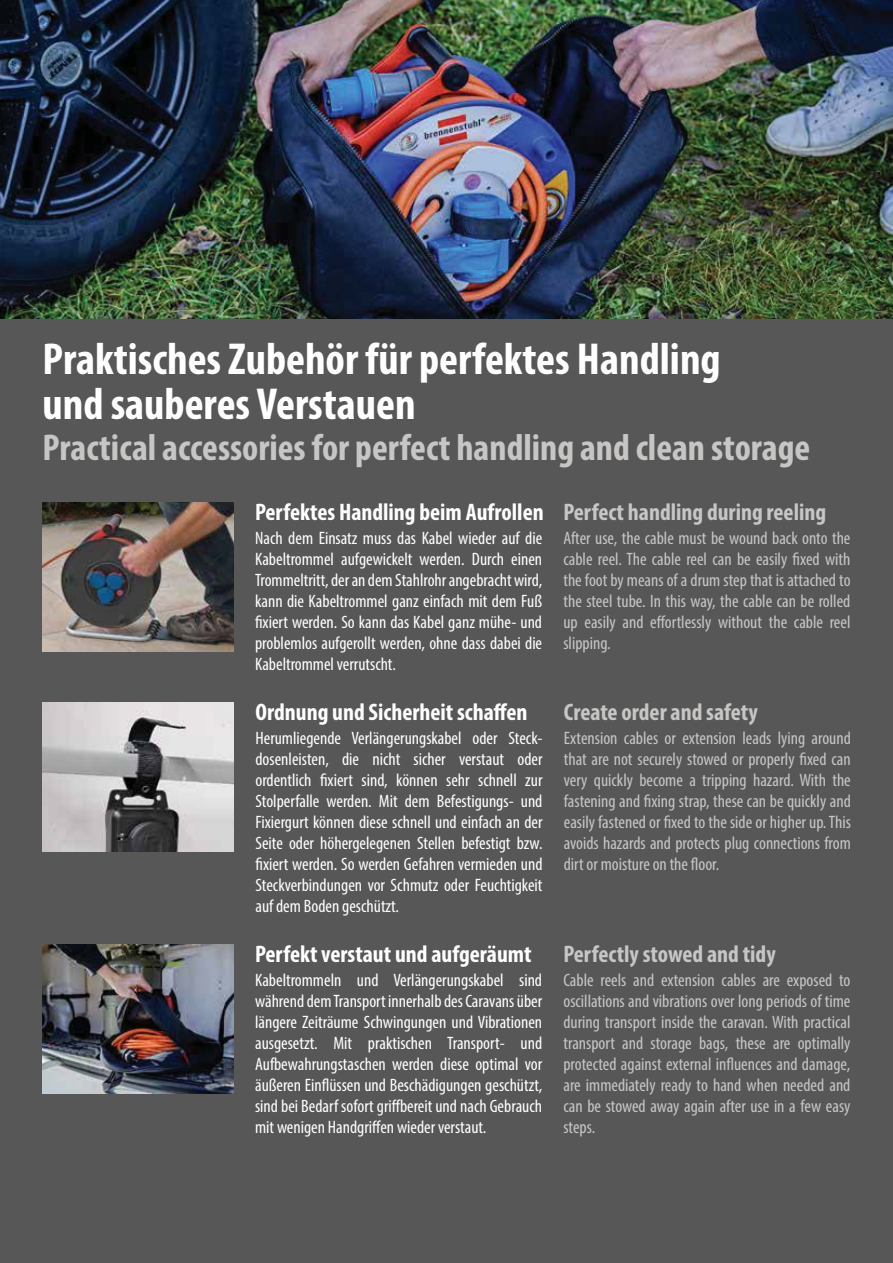
<style>
.page{position:relative;width:893px;height:1263px;background:#575757}
.page>*{position:absolute;margin:0;border:0;box-sizing:border-box;transform-origin:0 0}
.t1{font:700 condensed 45px/45px "Myriad Pro";color:#fff}
.t2{font:700 condensed 37.5px "Myriad Pro";color:#c7c6c5}
.t3{font:700 condensed 24px "Myriad Pro";color:#fff}
.t4{font:700 condensed 24px "Myriad Pro";color:#c7c6c5}
.t5{font:condensed 18px/21px "Myriad Pro";color:#fff;text-align:justify}
.t6{font:condensed 18px/21px "Myriad Pro";color:#c7c6c5;text-align:justify}
</style>
<div class="page">
<img style="left:0;top:0;width:893px;height:319px">
<img style="left:42px;top:502px;width:192px;height:149px">
<img style="left:42px;top:702px;width:192px;height:149px">
<img style="left:42px;top:944px;width:192px;height:149px">
<h1 class="t1" style="left:42px;top:340px;width:680px">Praktisches Zubehör für perfektes Handling und sauberes Verstauen</h1>
<h2 class="t2" style="left:42px;top:433px;width:769px">Practical accessories for perfect handling and clean storage</h2>
<h3 class="t3" style="left:255px;top:503px;width:290px">Perfektes Handling beim Aufrollen</h3>
<p class="t5" style="left:255px;top:529px;width:289px">Nach dem Einsatz muss das Kabel wieder auf die Kabeltrommel aufgewickelt werden. Durch einen Trommeltritt, der an dem Stahlrohr angebracht wird, kann die Kabeltrommel ganz einfach mit dem Fuß fixiert werden. So kann das Kabel ganz mühe- und problemlos aufgerollt werden, ohne dass dabei die Kabeltrommel verrutscht.</p>
<h3 class="t3" style="left:255px;top:703px;width:273px">Ordnung und Sicherheit schaffen</h3>
<p class="t5" style="left:255px;top:729px;width:289px">Herumliegende Verlängerungskabel oder Steck&shy;dosenleisten, die nicht sicher verstaut oder ordentlich fixiert sind, können sehr schnell zur Stolperfalle werden. Mit dem Befestigungs- und Fixiergurt können diese schnell und einfach an der Seite oder höhergelegenen Stellen befestigt bzw. fixiert werden. So werden Gefahren vermieden und Steckverbindungen vor Schmutz oder Feuchtigkeit auf dem Boden geschützt.</p>
<h3 class="t3" style="left:255px;top:945px;width:278px">Perfekt verstaut und aufgeräumt</h3>
<p class="t5" style="left:255px;top:971px;width:289px">Kabeltrommeln und Verlängerungskabel sind während dem Transport innerhalb des Caravans über längere Zeiträume Schwingungen und Vibrationen ausgesetzt. Mit praktischen Transport- und Aufbewahrungstaschen werden diese optimal vor äußeren Einflüssen und Beschädigungen geschützt, sind bei Bedarf sofort griffbereit und nach Gebrauch mit wenigen Handgriffen wieder verstaut.</p>
<h3 class="t4" style="left:563px;top:503px;width:264px">Perfect handling during reeling</h3>
<p class="t6" style="left:563px;top:529px;width:289px">After use, the cable must be wound back onto the cable reel. The cable reel can be easily fixed with the foot by means of a drum step that is attached to the steel tube. In this way, the cable can be rolled up easily and effortlessly without the cable reel slipping.</p>
<h3 class="t4" style="left:564px;top:703px;width:195px">Create order and safety</h3>
<p class="t6" style="left:564px;top:729px;width:289px">Extension cables or extension leads lying around that are not securely stowed or properly fixed can very quickly become a tripping hazard. With the fastening and fixing strap, these can be quickly and easily fastened or fixed to the side or higher up. This avoids hazards and protects plug connections from dirt or moisture on the floor.</p>
<h3 class="t4" style="left:563px;top:945px;width:214px">Perfectly stowed and tidy</h3>
<p class="t6" style="left:563px;top:971px;width:289px">Cable reels and extension cables are exposed to oscillations and vibrations over long periods of time during transport inside the caravan. With practical transport and storage bags, these are optimally protected against external influences and damage, are immediately ready to hand when needed and can be stowed away again after use in a few easy steps.</p>
</div>
